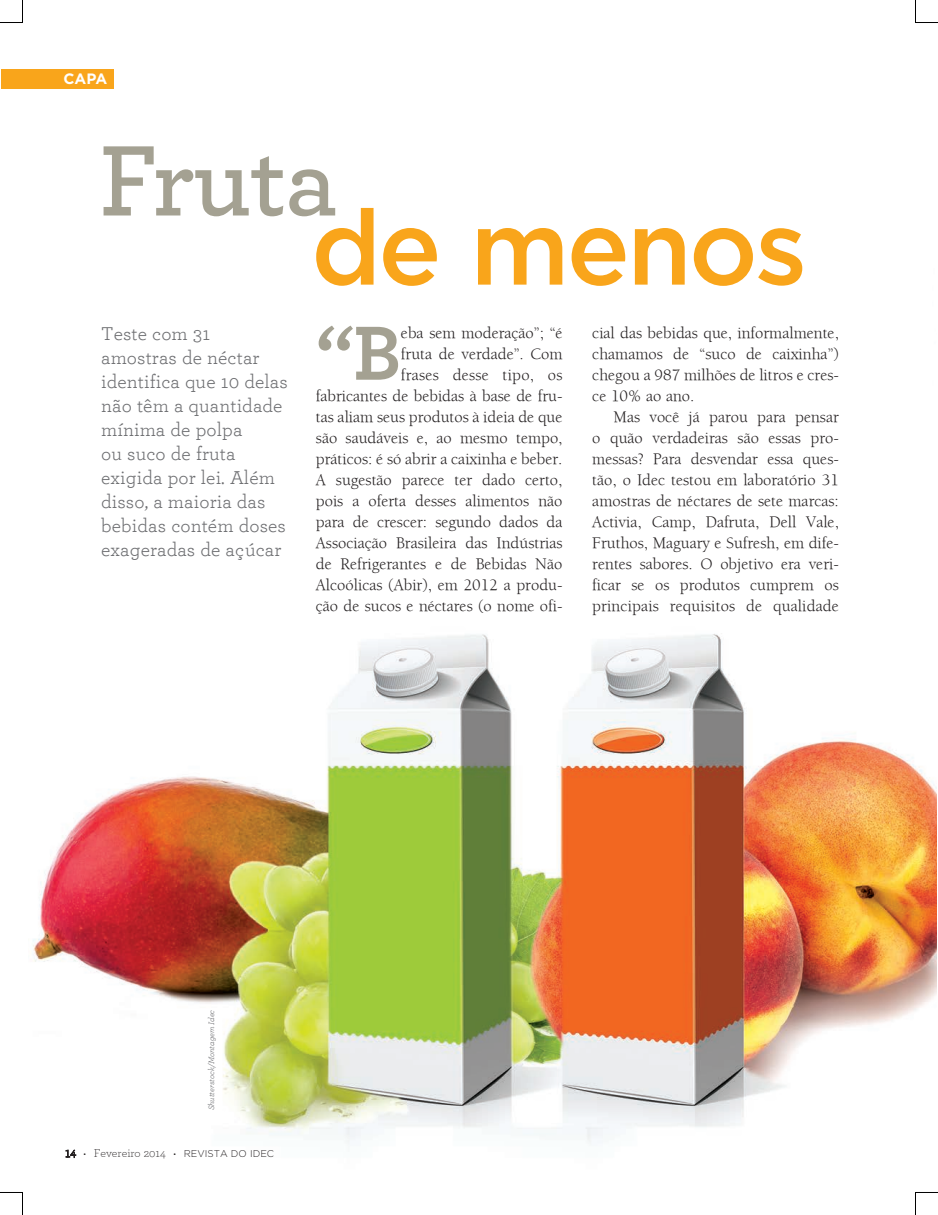
<style>
.page{position:relative;width:938px;height:1215px;background:#fff}
.page>*{position:absolute;margin:0;border:0;box-sizing:border-box;transform-origin:0 0}
.t1{font:500 105px "Gotham HTF";letter-spacing:-.03em;color:#f9a51b}
.t2{font:600 105px "Archer";letter-spacing:-.015em;color:#a4a192}
.texto_corrido{font:700 80.4px "Archer";color:#a4a192}
.linha_fina{font:19.5px/24px "Archer";letter-spacing:.005em;color:#6c6d70}
.texto_corrido-2{font:16.5px/21px "Berkeley";color:#231f20;text-align:justify}
.chapéu{font:700 15px "Gotham";color:#fff}
.rodapé_-_esquerda{font:300 12px "Archer";color:#231f20}
.foto_-_crédito{font:italic 8.25px "Archer";color:#6c6d70}
.s1{font-size:14.1px}
.s2{font-size:10.5px}
.s3{font-family:"Gotham";font-size:9.75px}
</style>
<div class="page">
<img style="left:33px;top:634px;width:904px;height:525px">
<div style="left:1px;top:69px;width:113px;height:20px;background:#f9a51b"></div>
<svg style="left:66px;top:1149px;width:10px;height:8px"></svg>
<svg style="left:0;top:0;width:23px;height:23px"></svg>
<svg style="left:0;top:1192px;width:23px;height:22px"></svg>
<svg style="left:915px;top:0;width:23px;height:23px"></svg>
<svg style="left:915px;top:1192px;width:23px;height:22px"></svg>
<p class="chapéu" style="left:64px;top:70px;width:45px">CAPA</p>
<p class="t2" style="left:99px;top:102px;width:240px">Fruta</p>
<p class="t1" style="left:311px;top:188px;width:498px">de menos</p>
<p class="texto_corrido" style="left:316px;top:289px;width:87px">“B</p>
<p class="linha_fina" style="left:101px;top:320px;width:188px">Teste com 31 amostras de néctar identifica que 10 delas não têm a quantidade mínima de polpa<br>ou suco de fruta exigida por lei. Além disso, a maioria das bebidas contém doses exageradas de açúcar</p>
<p class="texto_corrido-2" style="left:592px;top:322px;width:248px">cial das bebidas que, informalmente, chamamos de “suco de caixinha”) chegou a 987 milhões de litros e cres&shy;ce 10% ao ano.</p>
<p class="texto_corrido-2" style="left:316px;top:322px;width:248px;text-align:right">eba sem moderação”; “é<br>fruta de verdade”. Com<br>frases desse tipo, os<br>fabricantes de bebidas à base de fru&shy;tas aliam seus produtos à ideia de que são saudáveis e, ao mesmo tempo, práticos: é só abrir a caixinha e beber.<br>A sugestão parece ter dado certo, pois a oferta desses alimentos não para de crescer: segundo dados da<br>Associação Brasileira das Indústrias de Refrigerantes e de Bebidas Não<br>Alcoólicas (Abir), em 2012 a produ&shy;ção de sucos e néctares (o nome ofi-</p>
<p class="texto_corrido-2" style="left:592px;top:406px;width:248px;text-indent:21px">Mas você já parou para pensar o quão verdadeiras são essas pro&shy;messas? Para desvendar essa ques&shy;tão, o Idec testou em laboratório 31 amostras de néctares de sete marcas:<br>Activia, Camp, Dafruta, Dell Vale, Fruthos, Maguary e Sufresh, em dife&shy;rentes sabores. O objetivo era veri&shy;ficar se os produtos cumprem os principais requisitos de qualidade</p>
<p class="foto_-_crédito" style="left:205px;top:1110px;width:102px;rotate:-90deg">Shutterstock/Montagem Idec</p>
<p class="rodapé_-_esquerda" style="left:65px;top:1145px;width:211px"><span class="s1">1</span>4 <span class="s2">•</span> Fevereiro 2014 <span class="s2">•</span> <span class="s3">REVISTA DO IDEC</span></p>
</div>
